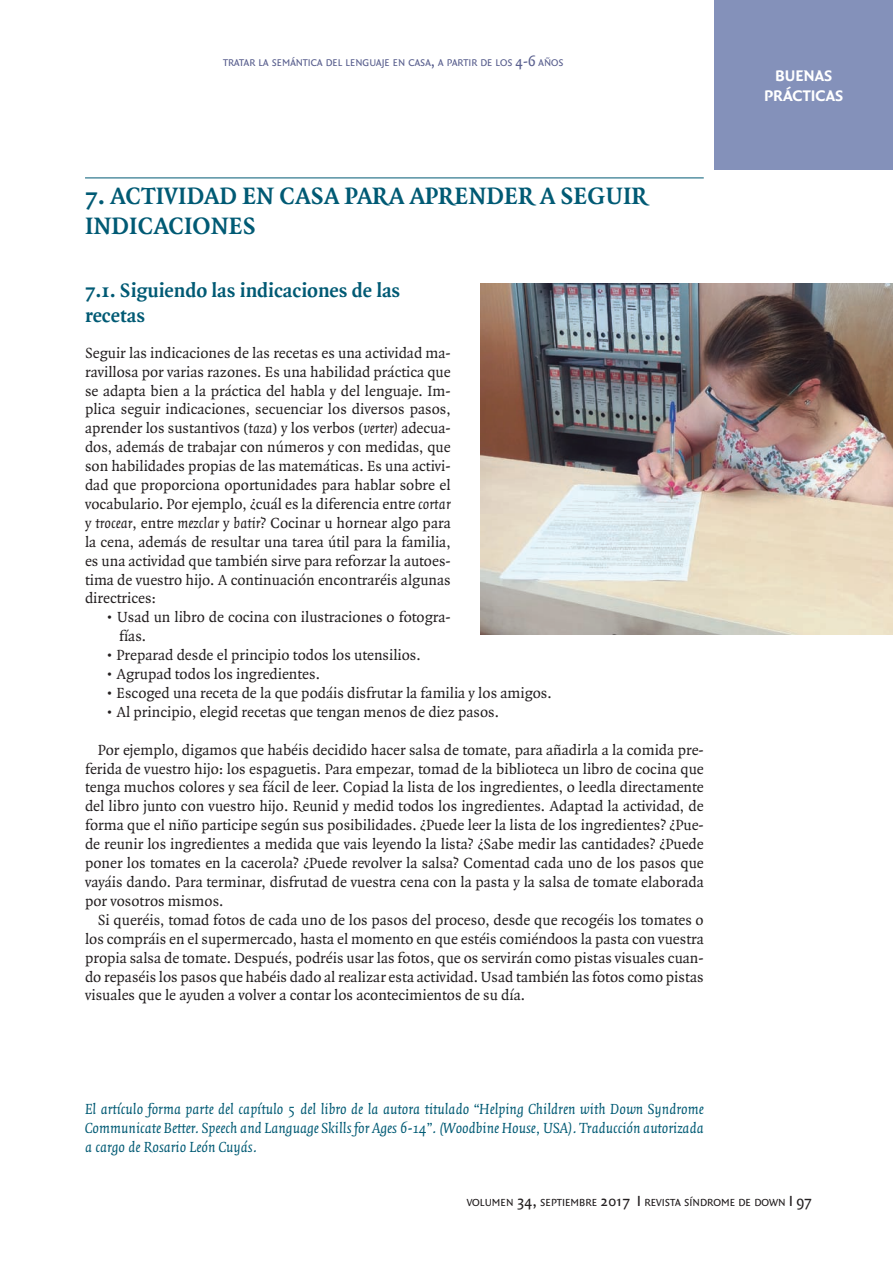
<style>
.page{position:relative;width:893px;height:1263px;background:#fff}
.page>*{position:absolute;margin:0;border:0;box-sizing:border-box;transform-origin:0 0}
.Título_1{font:700 25.5px/30.6px "Quadraat";color:#005a74}
.Ttulo_2{font:700 21px/25.2px "Quadraat";color:#005a74}
.t1{font:700 16.5px/19.8px "Quadraat Sans";color:#fff;text-align:center}
.Normal_sin_meter{font:15.75px/18.9px "Quadraat";color:#231f20;text-align:justify}
.t2{font:italic 15.75px/18.9px "Quadraat";color:#005a74;text-align:justify}
.t3{font:10.95px "Quadraat Sans";color:#231f20}
.Titulito{font:10.5px "Quadraat Sans";color:#595f8e}
.s1{font-size:15px}
.s2{font-style:italic}
.s3{font-size:15.75px}
</style>
<div class="page">
<div style="left:714px;top:0;width:179px;height:170px;background:#8491ba"></div>
<hr style="left:85px;top:178px;width:619px;height:1px;background:#005a74">
<img style="left:480px;top:284px;width:413px;height:351px">
<p class="Titulito" style="left:223px;top:56px;width:342px">TRATAR LA SEMÁNTICA DEL LENGUAJE EN CASA<span class="s1">,</span> A PARTIR DE LOS <span class="s1">4-6</span> AÑOS</p>
<p class="Título_1" style="left:85px;top:181px;width:564px">7. ACTIVIDAD EN CASA PARA APRENDER A SEGUIR<br>INDICACIONES</p>
<p class="Ttulo_2" style="left:85px;top:278px;width:317px">7.1. Siguiendo las indicaciones de las recetas</p>
<p class="Normal_sin_meter" style="left:85px;top:344px;width:367px">Seguir las indicaciones de las recetas es una actividad ma&shy;ravillosa por varias razones. Es una habilidad práctica que se adapta bien a la práctica del habla y del lenguaje. Im&shy;plica seguir indicaciones, secuenciar los diversos pasos, aprender los sustantivos (<span class="s2">taza</span>) y los verbos (<span class="s2">verter)</span> adecua&shy;dos, además de trabajar con números y con medidas, que son habilidades propias de las matemáticas. Es una activi&shy;dad que proporciona oportunidades para hablar sobre el vocabulario. Por ejemplo, ¿cuál es la diferencia entre <span class="s2">cortar </span>y <span class="s2">trocear</span>, entre <span class="s2">mezclar</span> y <span class="s2">batir</span>? Cocinar u hornear algo para la cena, además de resultar una tarea útil para la familia, es una actividad que también sirve para reforzar la autoes&shy;tima de vuestro hijo. A continuación encontraréis algunas directrices:</p>
<p class="Normal_sin_meter" style="left:119px;top:608px;width:333px;text-indent:-13px">• Usad un libro de cocina con ilustraciones o fotogra&shy;fías.</p>
<p class="Normal_sin_meter" style="left:106px;top:646px;width:316px">• Preparad desde el principio todos los utensilios.</p>
<p class="Normal_sin_meter" style="left:106px;top:665px;width:215px">• Agrupad todos los ingredientes.</p>
<p class="Normal_sin_meter" style="left:106px;top:684px;width:447px">• Escoged una receta de la que podáis disfrutar la familia y los amigos.</p>
<p class="Normal_sin_meter" style="left:106px;top:703px;width:394px">• Al principio, elegid recetas que tengan menos de diez pasos.</p>
<p class="Normal_sin_meter" style="left:85px;top:741px;width:620px;text-indent:13px">Por ejemplo, digamos que habéis decidido hacer salsa de tomate, para añadirla a la comida pre&shy;ferida de vuestro hijo: los espaguetis. Para empezar, tomad de la biblioteca un libro de cocina que tenga muchos colores y sea fácil de leer. Copiad la lista de los ingredientes, o leedla directamente del libro junto con vuestro hijo. Reunid y medid todos los ingredientes. Adaptad la actividad, de forma que el niño participe según sus posibilidades. ¿Puede leer la lista de los ingredientes? ¿Pue&shy;de reunir los ingredientes a medida que vais leyendo la lista? ¿Sabe medir las cantidades? ¿Puede poner los tomates en la cacerola? ¿Puede revolver la salsa? Comentad cada uno de los pasos que vayáis dando. Para terminar, disfrutad de vuestra cena con la pasta y la salsa de tomate elaborada por vosotros mismos.</p>
<p class="Normal_sin_meter" style="left:85px;top:911px;width:620px;text-indent:13px">Si queréis, tomad fotos de cada uno de los pasos del proceso, desde que recogéis los tomates o los compráis en el supermercado, hasta el momento en que estéis comiéndoos la pasta con vuestra propia salsa de tomate. Después, podréis usar las fotos, que os servirán como pistas visuales cuan&shy;do repaséis los pasos que habéis dado al realizar esta actividad. Usad también las fotos como pistas visuales que le ayuden a volver a contar los acontecimientos de su día.</p>
<p class="t2" style="left:85px;top:1100px;width:620px">El artículo forma parte del capítulo 5 del libro de la autora titulado “Helping Children with Down Syndrome Communicate Better. Speech and Language Skills for Ages 6-14”. (Woodbine House, USA). Traducción autorizada a cargo de Rosario León Cuyás.</p>
<p class="t1" style="left:764px;top:66px;width:81px">BUENAS<br>PRÁCTICAS</p>
<p class="t3" style="left:467px;top:1196px;width:347px">VOLUMEN <span class="s3">34,</span> SEPTIEMBRE <span class="s3">2017 I</span> REVISTA SÍNDROME DE DOWN <span class="s3">I 97</span></p>
</div>
